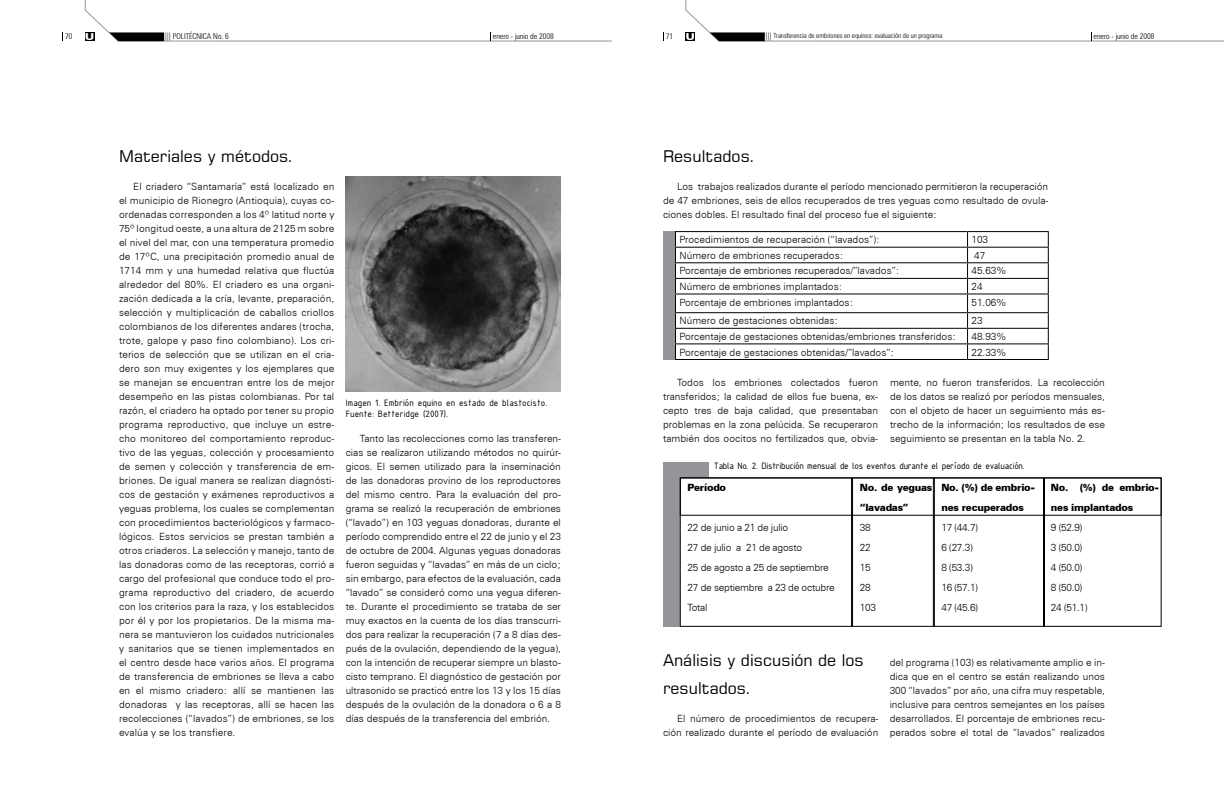
<style>
.page{position:relative;width:1224px;height:792px;background:#fff}
.page>*{position:absolute;margin:0;border:0;box-sizing:border-box;transform-origin:0 0}
.t1{font:16px/28px "Square 721 BT";color:#000}
.t2{font:300 10px/14px "Zurich BT";color:#000;text-align:justify}
.t3{font:300 10px/20px "Zurich BT";letter-spacing:-.025em;color:#000}
.t4{font:900 10px/20px "Zurich BT";letter-spacing:-.025em;color:#000}
.t5{font:10px "ISOCPEUR";letter-spacing:-.025em;color:#000}
.t6{font:10px/11px "ISOCPEUR";color:#000}
.t7{font:900 expanded 9.6px "Zurich BT";color:#fff}
.t8{font:300 condensed 8px "Zurich BT";color:#000}
.t9{font:300 condensed 7px "Zurich BT";color:#000}
</style>
<div class="page">
<svg style="left:685px;top:0;width:539px;height:42px"></svg>
<svg style="left:85px;top:0;width:527px;height:42px"></svg>
<img style="left:346px;top:176px;width:215px;height:216px">
<div style="left:663px;top:231px;width:45px;height:129px;background:#939598"></div>
<div style="left:675px;top:231px;width:373px;height:129px;background:#fff"></div>
<hr style="left:675px;top:231px;width:293px;height:1px;background:#000">
<hr style="left:968px;top:231px;width:81px;height:1px;background:#000">
<hr style="left:675px;top:247px;width:293px;height:1px;background:#000">
<hr style="left:968px;top:247px;width:81px;height:1px;background:#000">
<hr style="left:675px;top:262px;width:293px;height:1px;background:#000">
<hr style="left:968px;top:262px;width:81px;height:1px;background:#000">
<hr style="left:675px;top:278px;width:293px;height:1px;background:#000">
<hr style="left:968px;top:278px;width:81px;height:1px;background:#000">
<hr style="left:675px;top:293px;width:293px;height:1px;background:#000">
<hr style="left:968px;top:293px;width:81px;height:1px;background:#000">
<hr style="left:675px;top:312px;width:293px;height:1px;background:#000">
<hr style="left:968px;top:312px;width:81px;height:1px;background:#000">
<hr style="left:675px;top:328px;width:293px;height:1px;background:#000">
<hr style="left:968px;top:328px;width:81px;height:1px;background:#000">
<hr style="left:675px;top:343px;width:293px;height:1px;background:#000">
<svg style="left:675px;top:232px;width:1px;height:127px"></svg>
<hr style="left:968px;top:343px;width:81px;height:1px;background:#000">
<svg style="left:967px;top:232px;width:1px;height:127px"></svg>
<svg style="left:1048px;top:232px;width:1px;height:127px"></svg>
<hr style="left:675px;top:359px;width:293px;height:1px;background:#000">
<hr style="left:968px;top:359px;width:81px;height:1px;background:#000">
<div style="left:663px;top:462px;width:45px;height:165px;background:#939598"></div>
<div style="left:680px;top:478px;width:172px;height:148px;background:#fff"></div>
<div style="left:680px;top:477px;width:172px;height:150px;border:1px solid #000"></div>
<div style="left:852px;top:477px;width:82px;height:150px;border:1px solid #000"></div>
<div style="left:934px;top:477px;width:110px;height:150px;border:1px solid #000"></div>
<div style="left:1044px;top:477px;width:118px;height:150px;border:1px solid #000"></div>
<div style="left:680px;top:477px;width:482px;height:39px;border:1px solid #000"></div>
<p class="t8" style="left:65px;top:31px;width:9px">70</p>
<p class="t7" style="left:85px;top:31px;width:10px">U</p>
<p class="t8" style="left:173px;top:31px;width:57px">POLITÉCNICA No. 6</p>
<p class="t8" style="left:493px;top:31px;width:63px">enero - junio de 2008</p>
<p class="t8" style="left:666px;top:31px;width:9px">71</p>
<p class="t7" style="left:686px;top:31px;width:10px">U</p>
<p class="t8" style="left:1094px;top:31px;width:63px">enero - junio de 2008</p>
<p class="t9" style="left:774px;top:31px;width:170px">Transferencia de embriones en equinos: evaluación de un programa</p>
<h1 class="t1" style="left:119px;top:142px;width:177px">Materiales y métodos.</h1>
<p class="t2" style="left:119px;top:179px;width:217px;text-indent:14px">El criadero “Santamaría” está localizado en el municipio de Rionegro (Antioquia), cuyas co&shy;ordenadas corresponden a los 4º latitud norte y 75º longitud oeste, a una altura de 2125 m sobre el nivel del mar, con una temperatura promedio de 17ºC, una precipitación promedio anual de 1714 mm y una humedad relativa que fluctúa alrededor del 80%. El criadero es una organi&shy;zación dedicada a la cría, levante, preparación, selección y multiplicación de caballos criollos colombianos de los diferentes andares (trocha, trote, galope y paso fino colombiano). Los cri&shy;terios de selección que se utilizan en el cria&shy;dero son muy exigentes y los ejemplares que se manejan se encuentran entre los de mejor desempeño en las pistas colombianas. Por tal razón, el criadero ha optado por tener su propio programa reproductivo, que incluye un estre&shy;cho monitoreo del comportamiento reproduc&shy;tivo de las yeguas, colección y procesamiento de semen y colección y transferencia de em&shy;briones. De igual manera se realizan diagnósti&shy;cos de gestación y exámenes reproductivos a yeguas problema, los cuales se complementan con procedimientos bacteriológicos y farmaco&shy;lógicos. Estos servicios se prestan también a otros criaderos. La selección y manejo, tanto de las donadoras como de las receptoras, corrió a cargo del profesional que conduce todo el pro&shy;grama reproductivo del criadero, de acuerdo con los criterios para la raza, y los establecidos por él y por los propietarios. De la misma ma&shy;nera se mantuvieron los cuidados nutricionales y sanitarios que se tienen implementados en el centro desde hace varios años. El programa de transferencia de embriones se lleva a cabo en el mismo criadero: allí se mantienen las donadoras y las receptoras, allí se hacen las recolecciones (“lavados”) de embriones, se los evalúa y se los transfiere.</p>
<p class="t6" style="left:346px;top:397px;width:203px">Imagen 1. Embrión equino en estado de blastocisto.<br>Fuente: Betteridge (2007).</p>
<p class="t2" style="left:346px;top:431px;width:217px;text-indent:14px">Tanto las recolecciones como las transferen&shy;cias se realizaron utilizando métodos no quirúr&shy;gicos. El semen utilizado para la inseminación de las donadoras provino de los reproductores del mismo centro. Para la evaluación del pro&shy;grama se realizó la recuperación de embriones (“lavado”) en 103 yeguas donadoras, durante el período comprendido entre el 22 de junio y el 23 de octubre de 2004. Algunas yeguas donadoras fueron seguidas y “lavadas” en más de un ciclo; sin embargo, para efectos de la evaluación, cada “lavado” se consideró como una yegua diferen&shy;te. Durante el procedimiento se trataba de ser muy exactos en la cuenta de los días transcurri&shy;dos para realizar la recuperación (7 a 8 días des&shy;pués de la ovulación, dependiendo de la yegua), con la intención de recuperar siempre un blasto&shy;cisto temprano. El diagnóstico de gestación por ultrasonido se practicó entre los 13 y los 15 días después de la ovulación de la donadora o 6 a 8 días después de la transferencia del embrión.</p>
<h1 class="t1" style="left:663px;top:142px;width:94px">Resultados.</h1>
<p class="t2" style="left:663px;top:179px;width:387px;text-indent:14px">Los trabajos realizados durante el período mencionado permitieron la recuperación de 47 embriones, seis de ellos recuperados de tres yeguas como resultado de ovula&shy;ciones dobles. El resultado final del proceso fue el siguiente:</p>
<p class="t2" style="left:679px;top:233px;width:202px">Procedimientos de recuperación (“lavados”):</p>
<p class="t2" style="left:972px;top:233px;width:18px">103</p>
<p class="t2" style="left:679px;top:248px;width:165px">Número de embriones recuperados:</p>
<p class="t2" style="left:974px;top:248px;width:13px">47</p>
<p class="t2" style="left:679px;top:264px;width:222px">Porcentaje de embriones recuperados/”lavados”:</p>
<p class="t2" style="left:972px;top:264px;width:36px">45.63%</p>
<p class="t2" style="left:679px;top:279px;width:164px">Número de embriones implantados:</p>
<p class="t2" style="left:972px;top:279px;width:13px">24</p>
<p class="t2" style="left:679px;top:295px;width:175px">Porcentaje de embriones implantados:</p>
<p class="t2" style="left:972px;top:295px;width:36px">51.06%</p>
<p class="t2" style="left:679px;top:314px;width:160px">Número de gestaciones obtenidas:</p>
<p class="t2" style="left:972px;top:314px;width:13px">23</p>
<p class="t2" style="left:679px;top:329px;width:278px">Porcentaje de gestaciones obtenidas/embriones transferidos:</p>
<p class="t2" style="left:972px;top:329px;width:36px">48.93%</p>
<p class="t2" style="left:679px;top:345px;width:216px">Porcentaje de gestaciones obtenidas/”lavados”:</p>
<p class="t2" style="left:972px;top:345px;width:36px">22.33%</p>
<p class="t2" style="left:663px;top:375px;width:216px;text-indent:14px">Todos los embriones colectados fueron transferidos; la calidad de ellos fue buena, ex&shy;cepto tres de baja calidad, que presentaban problemas en la zona pelúcida. Se recuperaron también dos oocitos no fertilizados que, obvia-</p>
<p class="t2" style="left:890px;top:375px;width:216px">mente, no fueron transferidos. La recolección de los datos se realizó por períodos mensuales, con el objeto de hacer un seguimiento más es&shy;trecho de la información; los resultados de ese seguimiento se presentan en la tabla No. 2.</p>
<p class="t5" style="left:714px;top:460px;width:313px">Tabla No. 2. Distribución mensual de los eventos durante el período de evaluación.</p>
<p class="t4" style="left:860px;top:478px;width:74px">No. de yeguas “lavadas”</p>
<p class="t3" style="left:860px;top:518px;width:18px">38<br>22<br>15<br>28<br>103</p>
<p class="t4" style="left:1051px;top:478px;width:110px">No. (%) de embrio&shy;nes implantados</p>
<p class="t3" style="left:1051px;top:518px;width:38px">9 (52.9)<br>3 (50.0)<br>4 (50.0)<br>8 (50.0)<br>24 (51.1)</p>
<p class="t4" style="left:688px;top:478px;width:40px">Período</p>
<p class="t3" style="left:688px;top:518px;width:149px">22 de junio a 21 de julio<br>27 de julio a 21 de agosto<br>25 de agosto a 25 de septiembre<br>27 de septiembre a 23 de octubre<br>Total</p>
<p class="t4" style="left:941px;top:478px;width:95px">No. (%) de embrio&shy;nes recuperados</p>
<p class="t3" style="left:941px;top:518px;width:38px">17 (44.7)<br>6 (27.3)<br>8 (53.3)<br>16 (57.1)<br>47 (45.6)</p>
<h1 class="t1" style="left:663px;top:646px;width:202px">Análisis y discusión de los resultados.</h1>
<p class="t2" style="left:663px;top:711px;width:217px;text-align:right">El número de procedimientos de recupera&shy;ción realizado durante el período de evaluación</p>
<p class="t2" style="left:890px;top:655px;width:217px">del programa (103) es relativamente amplio e in&shy;dica que en el centro se están realizando unos 300 “lavados” por año, una cifra muy respetable, inclusive para centros semejantes en los países desarrollados. El porcentaje de embriones recu&shy;perados sobre el total de “lavados” realizados</p>
</div>
